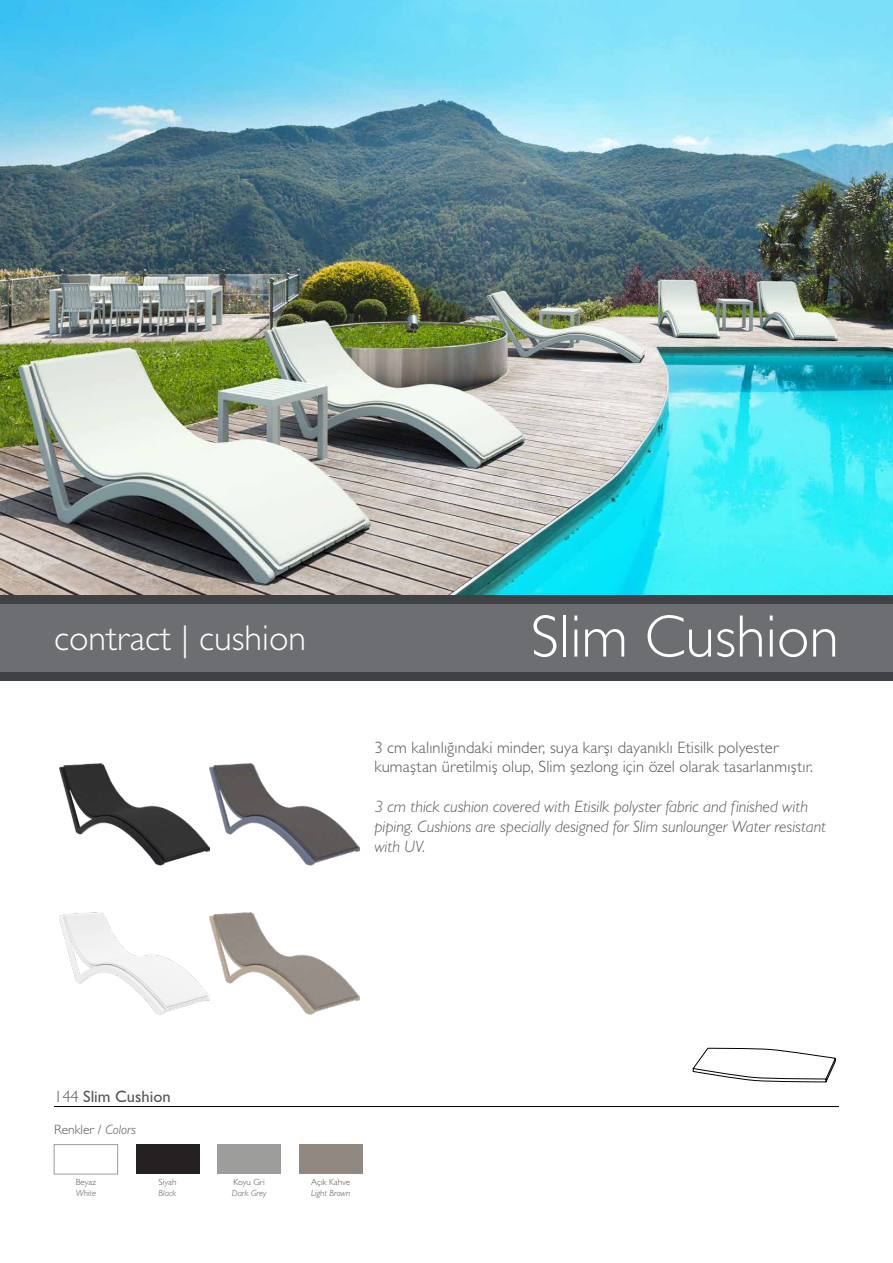
<style>
.page{position:relative;width:893px;height:1263px;background:#fff}
.page>*{position:absolute;margin:0;border:0;box-sizing:border-box;transform-origin:0 0}
.t1{font:300 60.15px "Gill Sans";color:#fff}
.t2{font:300 36px "Gill Sans";color:#fff}
.t3{font:italic 300 16.5px/19.8px "Gill Sans";color:#575756}
.t4{font:300 16.5px/19.8px "Gill Sans";letter-spacing:.01em;color:#575756}
.t5{font:16.5px "Gill Sans";color:#575756}
.t6{font:300 13.5px "Gill Sans";color:#575756}
.t7{font:italic 300 9px "Gill Sans";color:#575756}
.t8{font:300 9px "Gill Sans";color:#575756}
.s1{font-weight:300}
.s2{font-style:italic}
</style>
<div class="page">
<img style="left:59px;top:763px;width:301px;height:102px">
<img style="left:59px;top:913px;width:301px;height:102px">
<img style="left:0;top:0;width:893px;height:595px">
<div style="left:217px;top:1144px;width:64px;height:30px;background:#9d9d9c"></div>
<div style="left:54px;top:1144px;width:64px;height:30px;background:#fff;border:1px solid #9d9d9c"></div>
<div style="left:136px;top:1144px;width:63px;height:30px;background:#241f21"></div>
<div style="left:299px;top:1144px;width:64px;height:30px;background:#918881"></div>
<svg style="left:693px;top:1047px;width:143px;height:36px"></svg>
<div style="left:0;top:604px;width:893px;height:68px;background:#6c6e72"></div>
<div style="left:0;top:672px;width:893px;height:8px;background:#3f4144"></div>
<div style="left:0;top:595px;width:893px;height:9px;background:#3f4144"></div>
<hr style="left:54px;top:1106px;width:785px;height:1px;background:#000">
<h2 class="t2" style="left:54px;top:617px;width:254px">contract | cushion</h2>
<h1 class="t1" style="left:531px;top:601px;width:310px">Slim Cushion</h1>
<p class="t4" style="left:374px;top:737px;width:440px">3 cm kalınlığındaki minder, suya karşı dayanıklı Etisilk polyester kumaştan üretilmiş olup, Slim şezlong için özel olarak tasarlanmıştır.</p>
<p class="t3" style="left:374px;top:796px;width:453px">3 cm thick cushion covered with Etisilk polyster fabric and finished with piping. Cushions are specially designed for Slim sunlounger Water resistant with UV.</p>
<p class="t5" style="left:54px;top:1087px;width:118px"><span class="s1">144</span> Slim Cushion</p>
<p class="t6" style="left:54px;top:1122px;width:84px">Renkler / <span class="s2">Colors</span></p>
<p class="t8" style="left:76px;top:1177px;width:22px">Beyaz</p>
<p class="t7" style="left:76px;top:1188px;width:22px">White</p>
<p class="t8" style="left:159px;top:1177px;width:19px">Siyah</p>
<p class="t7" style="left:158px;top:1188px;width:19px">Black</p>
<p class="t8" style="left:233px;top:1177px;width:33px">Koyu Gri</p>
<p class="t7" style="left:232px;top:1188px;width:36px">Dark Grey</p>
<p class="t8" style="left:311px;top:1177px;width:40px">Açık Kahve</p>
<p class="t7" style="left:311px;top:1188px;width:41px">Light Brown</p>
</div>
